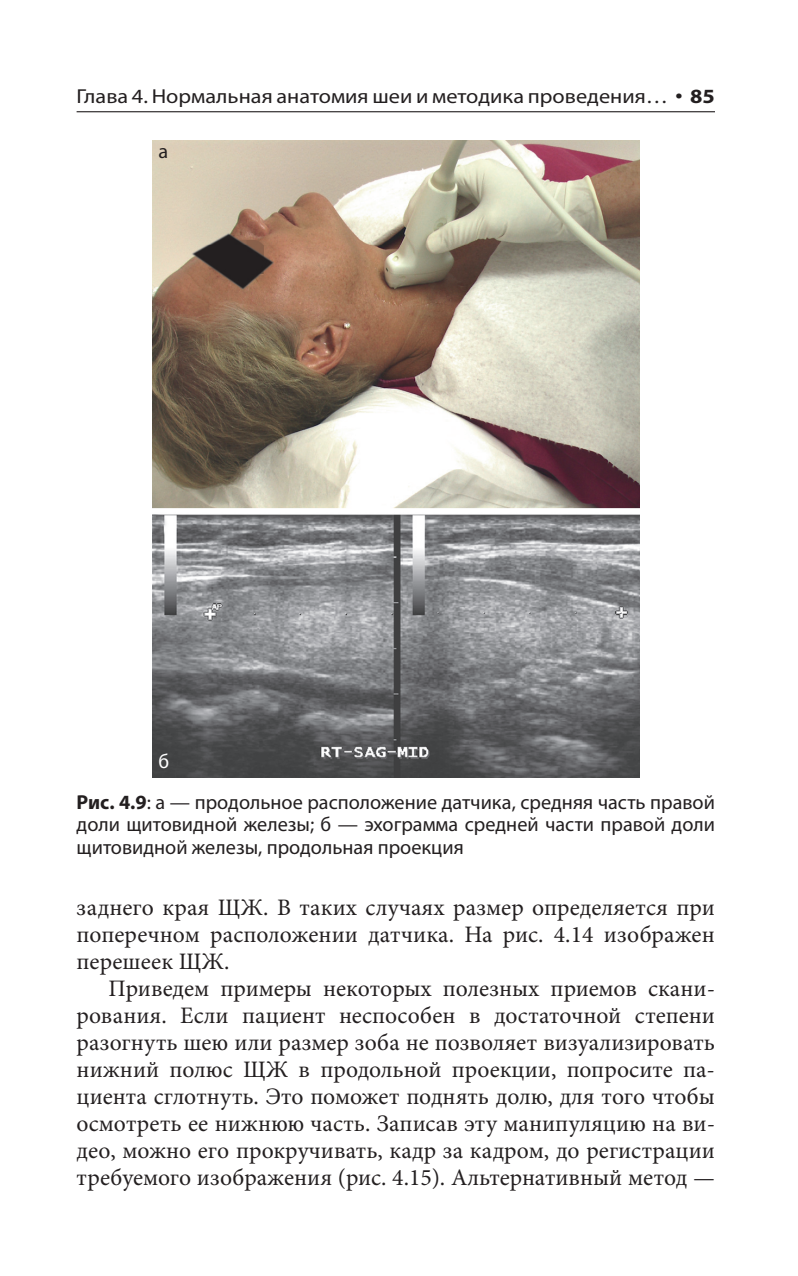
<style>
.page{position:relative;width:798px;height:1276px;background:#fff}
.page>*{position:absolute;margin:0;border:0;box-sizing:border-box;transform-origin:0 0}
.t1{font:23.62px/27px "Minion Pro";color:#231f20;text-align:justify}
.t2{font:20.25px/22.5px "Myriad Pro";color:#231f20;text-align:justify}
.t3{font:20.25px "Myriad Pro";color:#231f20;scale:1.1 1}
.t4{font:20.25px "Myriad Pro";color:#fff}
.s1{font-weight:700;font-size:27px}
.s2{font-weight:700}
</style>
<div class="page">
<hr style="left:77px;top:111px;width:637px;height:1px;background:#231f20">
<img style="left:152px;top:140px;width:487px;height:637px">
<p class="t3" style="left:77px;top:89px;width:581px">Глава 4. Нормальная анатомия шеи и методика проведения… <span class="s1">∙</span> <span class="s2">85</span></p>
<p class="t2" style="left:158px;top:141px;width:11px">а</p>
<p class="t4" style="left:158px;top:754px;width:12px">б</p>
<p class="t2" style="left:77px;top:792px;width:639px"><span class="s2">Рис. 4.9</span>: a — продольное расположение датчика, средняя часть правой доли щитовидной железы; б — эхограмма средней части правой доли щитовидной железы, продольная прoекция</p>
<p class="t1" style="left:77px;top:896px;width:639px">заднего края ЩЖ. В таких случаях размер определяется при поперечном расположении датчика. На рис. 4.14 изображен перешеек ЩЖ.</p>
<p class="t1" style="left:77px;top:977px;width:639px;text-indent:32px">Приведем примеры некоторых полезных приемов скани&shy;рования. Если пациент неспособен в достаточной степени разогнуть шею или размер зоба не позволяет визуализировать нижний полюс ЩЖ в продольной проекции, попросите па&shy;циента сглотнуть. Это поможет поднять долю, для того чтобы осмотреть ее нижнюю часть. Записав эту манипуляцию на ви&shy;део, можно его прокручивать, кадр за кадром, до регистрации требуемого изображения (рис. 4.15). Альтернативный метод —</p>
</div>
